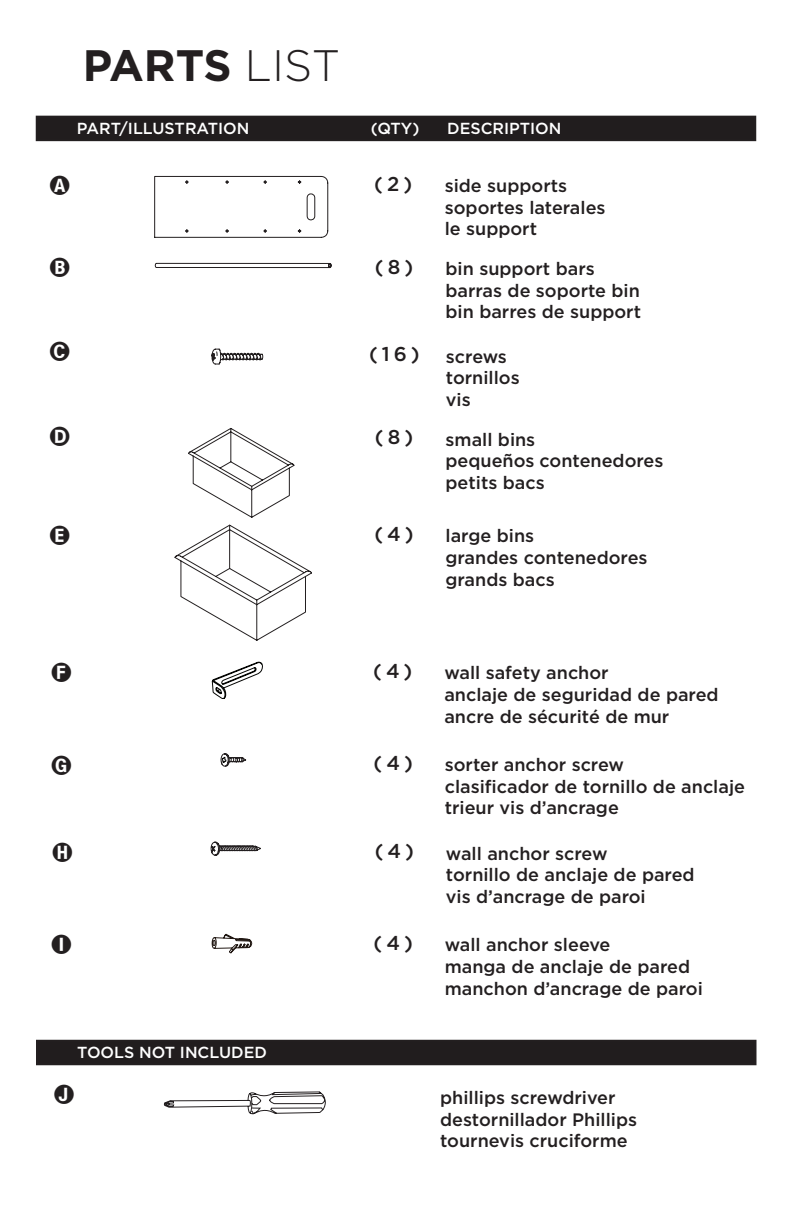
<style>
.page{position:relative;width:792px;height:1224px;background:#fff}
.page>*{position:absolute;margin:0;border:0;box-sizing:border-box;transform-origin:0 0}
.t1{font:700 44px "Gotham";letter-spacing:-.01em;color:#231f20}
.t2{font:22px "Bundesbahn Pi One";color:#231f20}
.t3{font:500 18px/21.6px "Gotham";color:#231f20}
.t4{font:500 16px "Gotham";color:#fff}
.s1{font-weight:300}
.s2{font-size:20px}
</style>
<div class="page">
<div style="left:37px;top:117px;width:718px;height:23px;background:#211d1e"></div>
<div style="left:36px;top:116px;width:720px;height:25px;border:2px solid #231f20"></div>
<svg style="left:155px;top:263px;width:177px;height:5px"></svg>
<svg style="left:211px;top:348px;width:52px;height:17px"></svg>
<svg style="left:188px;top:428px;width:107px;height:90px"></svg>
<svg style="left:174px;top:525px;width:138px;height:116px"></svg>
<div style="left:37px;top:1041px;width:719px;height:23px;background:#211d1e"></div>
<div style="left:36px;top:1040px;width:720px;height:25px;border:2px solid #231f20"></div>
<svg style="left:165px;top:1092px;width:161px;height:23px"></svg>
<svg style="left:154px;top:176px;width:174px;height:62px"></svg>
<svg style="left:212px;top:661px;width:51px;height:38px"></svg>
<svg style="left:221px;top:753px;width:25px;height:14px"></svg>
<svg style="left:211px;top:842px;width:50px;height:14px"></svg>
<svg style="left:212px;top:934px;width:40px;height:20px"></svg>
<h1 class="t1" style="left:83px;top:36px;width:259px">PARTS <span class="s1">LIST</span></h1>
<p class="t4" style="left:77px;top:118px;width:174px">PART/ILLUSTRATION</p>
<p class="t4" style="left:371px;top:118px;width:50px">(QTY)</p>
<p class="t4" style="left:447px;top:118px;width:116px">DESCRIPTION</p>
<p class="t2" style="left:49px;top:175px;width:24px">A</p>
<p class="t3" style="left:445px;top:175px;width:162px;text-indent:-70px"><span class="s2">( 2 )</span> side supports soportes laterales le support</p>
<p class="t2" style="left:49px;top:258px;width:24px">B</p>
<p class="t3" style="left:446px;top:258px;width:197px;text-indent:-71px"><span class="s2">( 8 )</span> bin support bars barras de soporte bin bin barres de support</p>
<p class="t2" style="left:49px;top:342px;width:24px">C</p>
<p class="t3" style="left:446px;top:345px;width:75px;text-indent:-77px"><span class="s2">( 1 6 )</span> screws tornillos vis</p>
<p class="t2" style="left:49px;top:427px;width:24px">D</p>
<p class="t3" style="left:446px;top:428px;width:219px;text-indent:-71px"><span class="s2">( 8 )</span> small bins<br>pequeños contenedores petits bacs</p>
<p class="t2" style="left:49px;top:525px;width:24px">E</p>
<p class="t3" style="left:446px;top:525px;width:204px;text-indent:-71px"><span class="s2">( 4 )</span> large bins<br>grandes contenedores grands bacs</p>
<p class="t2" style="left:50px;top:662px;width:23px">F</p>
<p class="t3" style="left:444px;top:662px;width:276px;text-indent:-71px"><span class="s2">( 4 )</span> wall safety anchor<br>anclaje de seguridad de pared ancre de sécurité de mur</p>
<p class="t2" style="left:50px;top:756px;width:23px">G</p>
<p class="t3" style="left:445px;top:754px;width:302px;text-indent:-71px"><span class="s2">( 4 )</span> sorter anchor screw<br>clasificador de tornillo de anclaje trieur vis d’ancrage</p>
<p class="t2" style="left:52px;top:843px;width:23px">H</p>
<p class="t3" style="left:446px;top:842px;width:250px;text-indent:-71px"><span class="s2">( 4 )</span> wall anchor screw<br>tornillo de anclaje de pared vis d’ancrage de paroi</p>
<p class="t2" style="left:50px;top:934px;width:23px">I</p>
<p class="t3" style="left:445px;top:934px;width:260px;text-indent:-71px"><span class="s2">( 4 )</span> wall anchor sleeve<br>manga de anclaje de pared manchon d’ancrage de paroi</p>
<p class="t4" style="left:77px;top:1042px;width:191px">TOOLS NOT INCLUDED</p>
<p class="t2" style="left:53px;top:1085px;width:23px">J</p>
<p class="t3" style="left:440px;top:1087px;width:198px">phillips screwdriver destornillador Phillips tournevis cruciforme</p>
</div>
